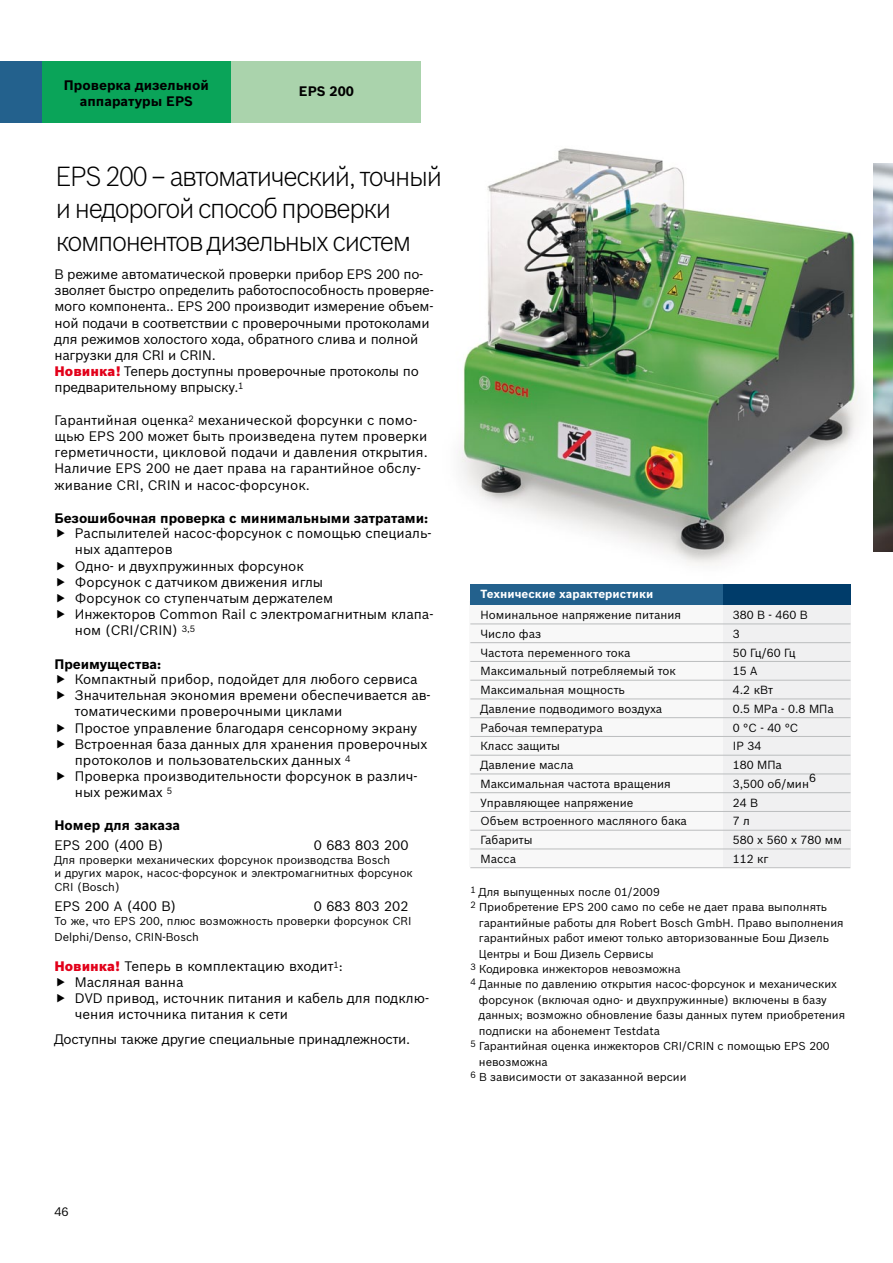
<style>
.page{position:relative;width:893px;height:1263px;background:#fff}
.page>*{position:absolute;margin:0;border:0;box-sizing:border-box;transform-origin:0 0}
.t1{font:300 27px "Bosch Sans";letter-spacing:-.05em;color:#000}
.T____Text_BULLETS{font:13.5px/16.2px "Bosch Sans";color:#000}
.Copy_9pt___4_8{font:13.5px/16.2px "Bosch Sans";letter-spacing:-.015em;color:#000}
.Copy_9pt___4_8-2{font:13.5px/16.2px "Bosch Sans";letter-spacing:.005em;color:#000}
.Tabelle_innen_S_8{font:13.5px "Bosch Sans";color:#000}
.Copy_9pt___4_8-3{font:700 13.5px "Bosch Sans";letter-spacing:-.005em;color:#000}
.Fließtext_NEUES_CI{font:13.5px "Bosch Sans";letter-spacing:-.02em;color:#000}
.Head{font:700 13.5px/16.5px "Bosch Sans";color:#000;text-align:center}
.Fließtext_NEUES_CI-2{font:700 13.5px "Bosch Sans";color:#000}
.Paginierung_li_2___2{font:12px "Bosch Sans";color:#000}
.Tabelle_Master{font:11.55px "Bosch Sans";color:#000}
.Tabelle_Master_Head{font:700 11.55px "Bosch Sans";color:#fff}
.Fußnoten_deutsch{font:11.25px/15.5px "Bosch Sans";color:#000}
.Tabelle_innen_S_8-2{font:11.25px/16.2px "Bosch Sans";color:#000}
.s1{font-weight:900;color:#e2001a}
</style>
<div class="page">
<img style="left:459px;top:148px;width:415px;height:417px">
<div style="left:469px;top:601px;width:368px;height:266px;background:#f8f8f8"></div>
<div style="left:723px;top:599px;width:127px;height:268px;background:#f0f0f1"></div>
<div style="left:470px;top:584px;width:367px;height:20px;background:#23618d"></div>
<hr style="left:470px;top:623px;width:380px;height:1px;background:#bbbdbe">
<hr style="left:470px;top:642px;width:380px;height:1px;background:#bbbdbe">
<hr style="left:470px;top:661px;width:380px;height:1px;background:#bbbdbe">
<hr style="left:470px;top:680px;width:380px;height:1px;background:#bbbdbe">
<hr style="left:470px;top:698px;width:380px;height:1px;background:#bbbdbe">
<hr style="left:470px;top:717px;width:380px;height:1px;background:#bbbdbe">
<hr style="left:470px;top:736px;width:380px;height:1px;background:#bbbdbe">
<hr style="left:470px;top:755px;width:380px;height:1px;background:#bbbdbe">
<hr style="left:470px;top:773px;width:380px;height:1px;background:#bbbdbe">
<hr style="left:470px;top:792px;width:380px;height:1px;background:#bbbdbe">
<hr style="left:470px;top:811px;width:380px;height:1px;background:#bbbdbe">
<hr style="left:470px;top:830px;width:380px;height:1px;background:#bbbdbe">
<hr style="left:470px;top:848px;width:380px;height:1px;background:#bbbdbe">
<hr style="left:470px;top:867px;width:380px;height:1px;background:#bbbdbe">
<div style="left:723px;top:584px;width:127px;height:20px;background:#003c6a"></div>
<img style="left:874px;top:164px;width:19px;height:387px">
<div style="left:0;top:62px;width:48px;height:61px;background:#23618d"></div>
<div style="left:42px;top:62px;width:202px;height:61px;background:#0aa459"></div>
<div style="left:232px;top:62px;width:189px;height:61px;background:#aad3ac"></div>
<p class="Head" style="left:64px;top:77px;width:147px">Проверка дизельной аппаратуры EPS</p>
<p class="Head" style="left:299px;top:83px;width:56px">EPS 200</p>
<p class="t1" style="left:56px;top:160px;width:388px">EPS 200 – автоматический, точный</p>
<p class="t1" style="left:56px;top:192px;width:337px">и недорогой способ проверки</p>
<p class="t1" style="left:56px;top:224px;width:357px">компонентов дизельных систем</p>
<p class="Copy_9pt___4_8" style="left:54px;top:266px;width:381px">В режиме автоматической проверки прибор EPS 200 по&shy;зволяет быстро определить работоспособность проверяе&shy;мого компонента.. EPS 200 производит измерение объем&shy;ной подачи в соответствии с проверочными протоколами для режимов холостого хода, обратного слива и полной нагрузки для CRI и CRIN.</p>
<p class="Copy_9pt___4_8" style="left:54px;top:363px;width:366px"><span class="s1">Новинка!</span> Теперь доступны проверочные протоколы по предварительному впрыску.<sup>1</sup></p>
<p class="Copy_9pt___4_8-2" style="left:54px;top:412px;width:375px">Гарантийная оценка<sup>2</sup> механической форсунки с помо&shy;щью EPS 200 может быть произведена путем проверки герметичности, цикловой подачи и давления открытия.</p>
<p class="Copy_9pt___4_8-2" style="left:54px;top:460px;width:368px">Наличие EPS 200 не дает права на гарантийное обслу&shy;живание CRI, CRIN и насос-форсунок.</p>
<p class="Copy_9pt___4_8-3" style="left:54px;top:510px;width:375px">Безошибочная проверка с минимальными затратами:</p>
<p class="T____Text_BULLETS" style="left:75px;top:525px;width:358px">Распылителей насос-форсунок с помощью специаль&shy;ных адаптеров</p>
<p class="T____Text_BULLETS" style="left:75px;top:557px;width:231px">Одно- и двухпружинных форсунок</p>
<p class="T____Text_BULLETS" style="left:75px;top:574px;width:250px">Форсунок с датчиком движения иглы</p>
<p class="T____Text_BULLETS" style="left:75px;top:590px;width:260px">Форсунок со ступенчатым держателем</p>
<p class="T____Text_BULLETS" style="left:75px;top:606px;width:360px">Инжекторов Common Rail с электромагнитным клапа&shy;ном (CRI/CRIN) <sup>3,5</sup></p>
<p class="Copy_9pt___4_8-3" style="left:54px;top:656px;width:108px">Преимущества:</p>
<p class="T____Text_BULLETS" style="left:75px;top:671px;width:344px">Компактный прибор, подойдет для любого сервиса</p>
<p class="T____Text_BULLETS" style="left:75px;top:687px;width:357px">Значительная экономия времени обеспечивается ав&shy;томатическими проверочными циклами</p>
<p class="T____Text_BULLETS" style="left:75px;top:719px;width:344px">Простое управление благодаря сенсорному экрану</p>
<p class="T____Text_BULLETS" style="left:75px;top:736px;width:354px">Встроенная база данных для хранения проверочных протоколов и пользовательских данных <sup>4</sup></p>
<p class="T____Text_BULLETS" style="left:75px;top:768px;width:344px">Проверка производительности форсунок в различ&shy;ных режимах <sup>5</sup></p>
<p class="Fließtext_NEUES_CI-2" style="left:54px;top:816px;width:127px">Номер для заказа</p>
<p class="Tabelle_innen_S_8" style="left:54px;top:837px;width:110px">EPS 200 (400 В)</p>
<p class="Tabelle_innen_S_8" style="left:314px;top:837px;width:96px">0 683 803 200</p>
<p class="Tabelle_innen_S_8-2" style="left:54px;top:851px;width:337px">Для проверки механических форсунок производства Bosch</p>
<p class="Tabelle_innen_S_8-2" style="left:54px;top:865px;width:360px">и других марок, насос-форсунок и электромагнитных форсунок</p>
<p class="Tabelle_innen_S_8-2" style="left:54px;top:878px;width:67px">CRI (Bosch)</p>
<p class="Tabelle_innen_S_8" style="left:54px;top:898px;width:123px">EPS 200 A (400 В)</p>
<p class="Tabelle_innen_S_8" style="left:314px;top:898px;width:96px">0 683 803 202</p>
<p class="Tabelle_innen_S_8-2" style="left:54px;top:912px;width:359px">То же, что EPS 200, плюс возможность проверки форсунок CRI<br>Delphi/Denso, CRIN-Bosch</p>
<p class="Tabelle_innen_S_8" style="left:54px;top:957px;width:290px"><span class="s1">Новинка!</span> Теперь в комплектацию входит<sup>1</sup>:</p>
<p class="T____Text_BULLETS" style="left:75px;top:974px;width:110px">Масляная ванна</p>
<p class="T____Text_BULLETS" style="left:75px;top:990px;width:356px">DVD привод, источник питания и кабель для подклю&shy;чения источника питания к сети</p>
<p class="Fließtext_NEUES_CI" style="left:54px;top:1031px;width:357px">Доступны также другие специальные принадлежности.</p>
<p class="Tabelle_Master_Head" style="left:481px;top:587px;width:174px">Технические характеристики</p>
<p class="Tabelle_Master" style="left:481px;top:608px;width:202px">Номинальное напряжение питания</p>
<p class="Tabelle_Master" style="left:733px;top:608px;width:76px">380 В - 460 В</p>
<p class="Tabelle_Master" style="left:481px;top:626px;width:62px">Число фаз</p>
<p class="Tabelle_Master" style="left:733px;top:626px;width:8px">3</p>
<p class="Tabelle_Master" style="left:481px;top:645px;width:151px">Частота переменного тока</p>
<p class="Tabelle_Master" style="left:733px;top:645px;width:64px">50 Гц/60 Гц</p>
<p class="Tabelle_Master" style="left:481px;top:664px;width:197px">Максимальный потребляемый ток</p>
<p class="Tabelle_Master" style="left:733px;top:664px;width:26px">15 A</p>
<p class="Tabelle_Master" style="left:481px;top:683px;width:146px">Максимальная мощность</p>
<p class="Tabelle_Master" style="left:733px;top:683px;width:42px">4.2 кВт</p>
<p class="Tabelle_Master" style="left:481px;top:701px;width:183px">Давление подводимого воздуха</p>
<p class="Tabelle_Master" style="left:733px;top:701px;width:102px">0.5 MPa - 0.8 MПa</p>
<p class="Tabelle_Master" style="left:481px;top:720px;width:124px">Рабочая температура</p>
<p class="Tabelle_Master" style="left:733px;top:720px;width:67px">0 °C - 40 °C</p>
<p class="Tabelle_Master" style="left:481px;top:739px;width:81px">Класс защиты</p>
<p class="Tabelle_Master" style="left:733px;top:739px;width:30px">IP 34</p>
<p class="Tabelle_Master" style="left:481px;top:758px;width:94px">Давление масла</p>
<p class="Tabelle_Master" style="left:733px;top:758px;width:51px">180 MПa</p>
<p class="Tabelle_Master" style="left:481px;top:776px;width:192px">Максимальная частота вращения</p>
<p class="Tabelle_Master" style="left:733px;top:776px;width:78px">3,500 об/мин</p>
<p class="Tabelle_Master" style="left:809px;top:771px;width:8px">6</p>
<p class="Tabelle_Master" style="left:481px;top:795px;width:154px">Управляющее напряжение</p>
<p class="Tabelle_Master" style="left:733px;top:795px;width:27px">24 В</p>
<p class="Tabelle_Master" style="left:481px;top:814px;width:208px">Объем встроенного масляного бака</p>
<p class="Tabelle_Master" style="left:733px;top:814px;width:19px">7 л</p>
<p class="Tabelle_Master" style="left:481px;top:833px;width:53px">Габариты</p>
<p class="Tabelle_Master" style="left:733px;top:833px;width:111px">580 x 560 x 780 мм</p>
<p class="Tabelle_Master" style="left:481px;top:851px;width:37px">Масса</p>
<p class="Tabelle_Master" style="left:733px;top:851px;width:37px">112 кг</p>
<p class="Fußnoten_deutsch" style="left:470px;top:884px;width:191px"><sup>1</sup> Для выпущенных после 01/2009</p>
<p class="Fußnoten_deutsch" style="left:479px;top:899px;width:366px;text-indent:-9px"><sup>2</sup> Приобретение EPS 200 само по себе не дает права выполнять гарантийные работы для Robert Bosch GmbH. Право выполнения гарантийных работ имеют только авторизованные Бош Дизель Центры и Бош Дизель Сервисы</p>
<p class="Fußnoten_deutsch" style="left:470px;top:961px;width:212px"><sup>3</sup> Кодировка инжекторов невозможна</p>
<p class="Fußnoten_deutsch" style="left:479px;top:976px;width:368px;text-indent:-9px"><sup>4</sup> Данные по давлению открытия насос-форсунок и механических форсунок (включая одно- и двухпружинные) включены в базу данных; возможно обновление базы данных путем приобретения подписки на абонемент Testdata</p>
<p class="Fußnoten_deutsch" style="left:479px;top:1038px;width:352px;text-indent:-9px"><sup>5</sup> Гарантийная оценка инжекторов CRI/CRIN с помощью EPS 200 невозможна</p>
<p class="Fußnoten_deutsch" style="left:470px;top:1069px;width:218px"><sup>6</sup> В зависимости от заказанной версии</p>
<p class="Paginierung_li_2___2" style="left:54px;top:1204px;width:16px">46</p>
</div>
